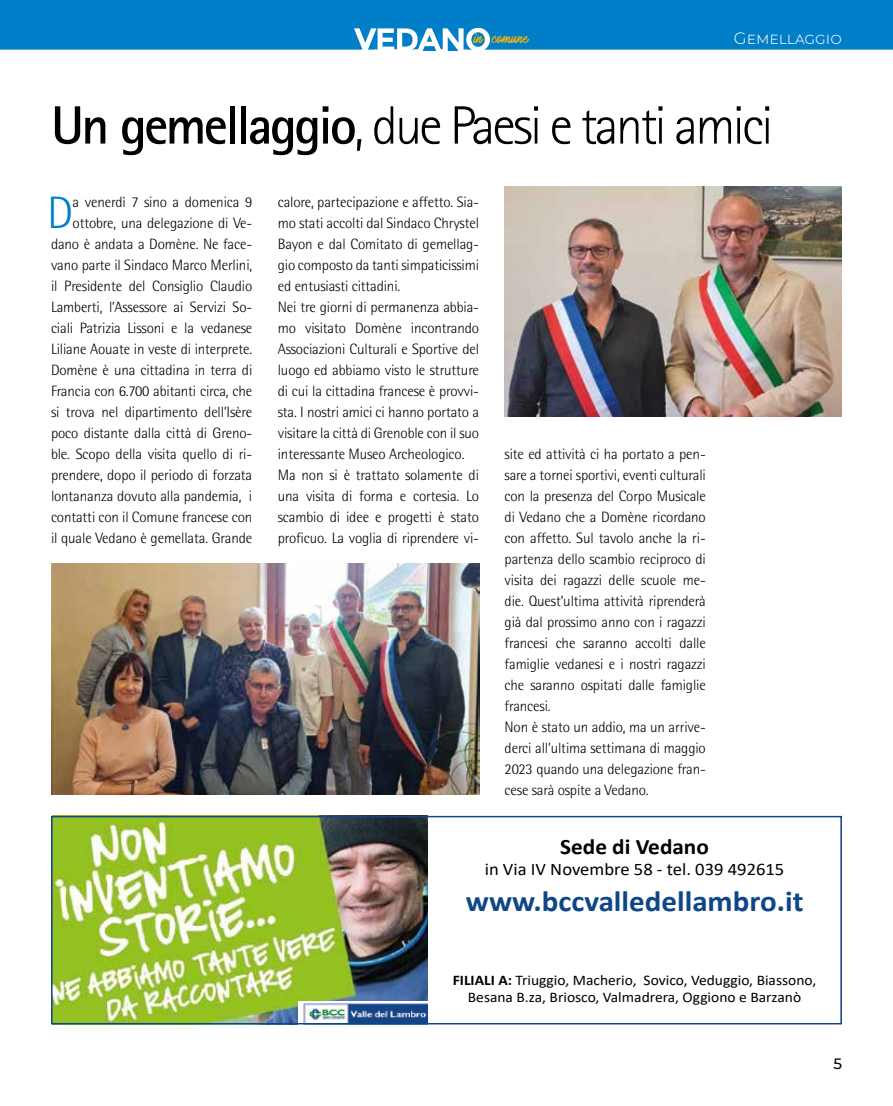
<style>
.page{position:relative;width:893px;height:1106px;background:#fff}
.page>*{position:absolute;margin:0;border:0;box-sizing:border-box;transform-origin:0 0}
.t1{font:300 54px "Rotis Sans Serif Std";letter-spacing:-.05em;color:#000}
.t2{font:300 45.45px "Rotis Semi Sans Std";color:#007ec7}
.t3{font:700 29.4px "Calibri";color:#0f4688;scale:1.05 1}
.t4{font:700 22.05px "Calibri";color:#000;scale:1.05 1}
.t5{font:17.7px "Calibri";color:#000;scale:1.05 1}
.t6{font:300 16.5px "Montserrat";color:#fff}
.t7{font:300 15px/21px "Rotis Semi Sans Std";letter-spacing:-.01em;color:#000}
.t8{font:500 15px "Montserrat";color:#000}
.t9{font:14.7px/17.7px "Calibri";color:#000;text-align:center;scale:1.05 1}
.t10{font:12.75px "Mark My Words";color:#fab600}
.s1{font-weight:700}
</style>
<div class="page">
<div style="left:0;top:0;width:893px;height:50px;background:#007ec7"></div>
<svg style="left:0;top:28px;width:893px;height:23px"></svg>
<img style="left:54px;top:819px;width:374px;height:202px">
<img style="left:298px;top:1001px;width:130px;height:20px">
<div style="left:51px;top:816px;width:791px;height:208px;border:2px solid #0f4688"></div>
<img style="left:505px;top:186px;width:337px;height:231px">
<img style="left:51px;top:564px;width:428px;height:231px">
<p class="t10" style="left:474px;top:31px;width:56px">in comune</p>
<p class="t6" style="left:734px;top:27px;width:109px">Gemellaggio</p>
<h1 class="t1" style="left:51px;top:94px;width:724px"><span class="s1">Un gemellaggio</span>, due Paesi e tanti amici</h1>
<p class="t7" style="left:51px;top:191px;width:203px;text-align:right">a venerdì 7 sino a domenica 9 ottobre, una delegazione di Ve&shy;dano è andata a Domène. Ne face&shy;vano parte il Sindaco Marco Merlini, il Presidente del Consiglio Claudio Lamberti, l’Assessore ai Servizi So&shy;ciali Patrizia Lissoni e la vedanese Liliane Aouate in veste di interprete.<br>Domène è una cittadina in terra di Francia con 6.700 abitanti circa, che si trova nel dipartimento dell’Isère poco distante dalla città di Greno&shy;ble. Scopo della visita quello di ri&shy;prendere, dopo il periodo di forzata lontananza dovuto alla pandemia, i contatti con il Comune francese con il quale Vedano è gemellata. Grande</p>
<p class="t7" style="left:278px;top:191px;width:203px">calore, partecipazione e affetto. Sia&shy;mo stati accolti dal Sindaco Chrystel Bayon e dal Comitato di gemellag&shy;gio composto da tanti simpaticissimi ed entusiasti cittadini.<br>Nei tre giorni di permanenza abbia&shy;mo visitato Domène incontrando Associazioni Culturali e Sportive del luogo ed abbiamo visto le strutture di cui la cittadina francese è provvi&shy;sta. I nostri amici ci hanno portato a visitare la città di Grenoble con il suo interessante Museo Archeologico.<br>Ma non si è trattato solamente di una visita di forma e cortesia. Lo scambio di idee e progetti è stato proficuo. La voglia di riprendere vi-</p>
<h2 class="t2" style="left:47px;top:186px;width:28px">D</h2>
<p class="t7" style="left:505px;top:443px;width:203px">site ed attività ci ha portato a pen&shy;sare a tornei sportivi, eventi culturali con la presenza del Corpo Musicale di Vedano che a Domène ricordano con affetto. Sul tavolo anche la ri&shy;partenza dello scambio reciproco di visita dei ragazzi delle scuole me&shy;die. Quest’ultima attività riprenderà già dal prossimo anno con i ragazzi francesi che saranno accolti dalle famiglie vedanesi e i nostri ragazzi che saranno ospitati dalle famiglie francesi.<br>Non è stato un addio, ma un arrive&shy;derci all’ultima settimana di maggio 2023 quando una delegazione fran&shy;cese sarà ospite a Vedano.</p>
<h3 class="t4" style="left:560px;top:831px;width:143px">Sede di Vedano</h3>
<p class="t5" style="left:485px;top:857px;width:287px">in Via IV Novembre 58 - tel. 039 492615</p>
<h3 class="t3" style="left:466px;top:880px;width:323px">www.bccvalledellambro.it</h3>
<p class="t9" style="left:453px;top:970px;width:348px"><span class="s1">FILIALI A:</span> Triuggio, Macherio, Sovico, Veduggio, Biassono,<br>Besana B.za, Briosco, Valmadrera, Oggiono e Barzanò</p>
<p class="t8" style="left:833px;top:1053px;width:10px">5</p>
</div>
